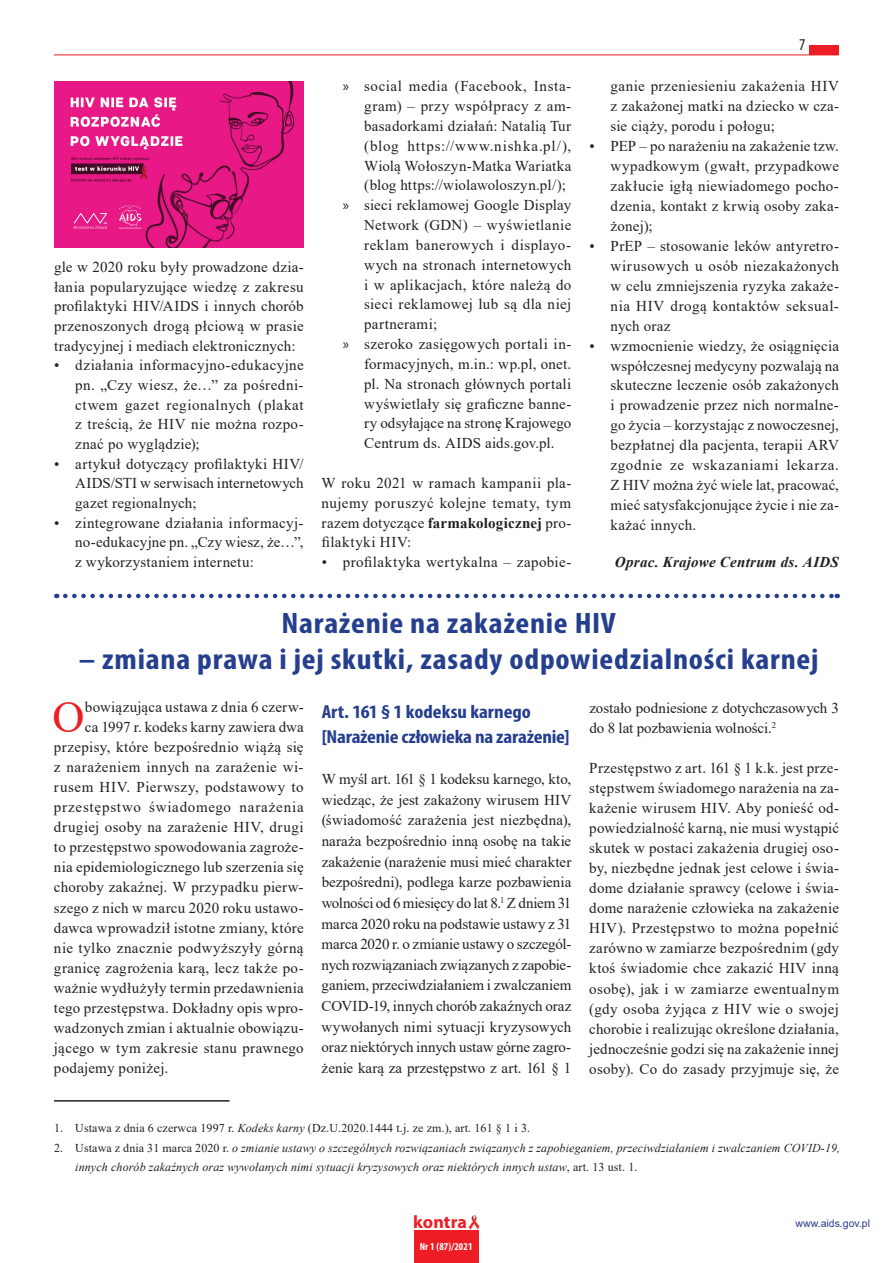
<style>
.page{position:relative;width:893px;height:1263px;background:#fff}
.page>*{position:absolute;margin:0;border:0;box-sizing:border-box;transform-origin:0 0}
.t1{font:44.4px "Times New Roman";color:#ee1d23}
.t2{font:700 condensed 29.7px "Myriad Pro";letter-spacing:.02em;color:#253f8e;scale:1.11 1}
.t3{font:700 condensed 18.9px/25px "Myriad Pro";letter-spacing:-.01em;color:#253f8e;scale:1.11 1}
.t4{font:700 18px "Myriad Pro";letter-spacing:.005em;color:#ee1d23}
.t5{font:condensed 16.5px "Myriad Pro";color:#231f20}
.t6{font:15px/20px "Times New Roman";letter-spacing:.02em;color:#231f20;text-align:justify}
.t7{font:15px/20.1px "Times New Roman";letter-spacing:-.01em;color:#231f20}
.t8{font:15px "Times New Roman";letter-spacing:.04em;color:#231f20}
.t9{font:15px "Times New Roman";color:#231f20}
.t10{font:15px "Times New Roman";letter-spacing:.05em;color:#231f20}
.t11{font:15px "Times New Roman";letter-spacing:.055em;color:#231f20}
.t12{font:italic 700 15px "Times New Roman";letter-spacing:.02em;color:#231f20}
.t13{font:italic 12px/19.5px "Times New Roman";letter-spacing:.01em;color:#231f20}
.t14{font:12px "Times New Roman";letter-spacing:.01em;color:#231f20}
.t15{font:10.5px "Arial";color:#253f8e}
.t16{font:700 condensed 10.5px "Myriad Pro";letter-spacing:.01em;color:#fff}
.s1{font-family:"Myriad Pro"}
.s2{font-weight:700}
.s3{font-style:italic}
.s4{font-style:normal}
</style>
<div class="page">
<div style="left:414px;top:1230px;width:65px;height:33px;background:#ee1d23"></div>
<img style="left:468px;top:1215px;width:11px;height:14px">
<hr style="left:54px;top:55px;width:785px;height:1px;background:#ee1d23">
<div style="left:809px;top:45px;width:30px;height:10px;background:#ee1d23"></div>
<hr style="left:54px;top:1100px;width:176px;height:1px;background:#231f20">
<svg style="left:65px;top:594px;width:773px;height:4px"></svg>
<img style="left:54px;top:81px;width:250px;height:166px">
<p class="t6" style="left:54px;top:257px;width:251px">gle w 2020 roku były prowadzone dzia&shy;łania popularyzujące wiedzę z zakresu profilaktyki HIV/AIDS i innych chorób przenoszonych drogą płciową w prasie tradycyjnej i mediach elektronicznych:</p>
<p class="t6" style="left:75px;top:355px;width:230px;text-indent:-21px">• działania informacyjno-edukacyjne pn. „Czy wiesz, że…” za pośredni&shy;ctwem gazet regionalnych (plakat z treścią, że HIV nie można rozpo&shy;znać po wyglądzie);</p>
<p class="t6" style="left:75px;top:453px;width:230px;text-indent:-21px">• artykuł dotyczący profilaktyki HIV/ AIDS/STI w serwisach internetowych gazet regionalnych;</p>
<p class="t6" style="left:75px;top:512px;width:230px;text-indent:-21px">• zintegrowane działania informacyj&shy;no-edukacyjne pn. „Czy wiesz, że…”, z wykorzystaniem internetu:</p>
<p class="t8" style="left:343px;top:76px;width:230px"><span class="s1">»</span> social media (Facebook, Insta-</p>
<p class="t8" style="left:364px;top:95px;width:209px">gram) – przy współpracy z am-</p>
<p class="t6" style="left:364px;top:115px;width:209px">basadorkami działań: Natalią Tur</p>
<p class="t11" style="left:364px;top:135px;width:209px">(blog https://www.nishka.pl/),</p>
<p class="t6" style="left:364px;top:155px;width:209px">Wiolą Wołoszyn-Matka Wariatka</p>
<p class="t9" style="left:364px;top:175px;width:203px">(blog https://wiolawoloszyn.pl/);</p>
<p class="t6" style="left:343px;top:195px;width:230px"><span class="s1">»</span> sieci reklamowej Google Display</p>
<p class="t6" style="left:364px;top:215px;width:209px">Network (GDN) – wyświetlanie</p>
<p class="t6" style="left:364px;top:234px;width:209px">reklam banerowych i displayo-</p>
<p class="t6" style="left:364px;top:254px;width:209px">wych na stronach internetowych</p>
<p class="t6" style="left:364px;top:274px;width:209px">i w aplikacjach, które należą do</p>
<p class="t6" style="left:364px;top:294px;width:209px">sieci reklamowej lub są dla niej</p>
<p class="t6" style="left:364px;top:314px;width:75px">partnerami;</p>
<p class="t6" style="left:343px;top:334px;width:230px"><span class="s1">»</span> szeroko zasięgowych portali in-</p>
<p class="t6" style="left:364px;top:353px;width:209px">formacyjnych, m.in.: wp.pl, onet.</p>
<p class="t6" style="left:364px;top:373px;width:209px">pl. Na stronach głównych portali</p>
<p class="t6" style="left:364px;top:393px;width:209px">wyświetlały się graficzne banne-</p>
<p class="t6" style="left:364px;top:413px;width:209px">ry odsyłające na stronę Krajowego</p>
<p class="t6" style="left:364px;top:433px;width:192px">Centrum ds. AIDS aids.gov.pl.</p>
<p class="t6" style="left:322px;top:472px;width:251px">W roku 2021 w ramach kampanii pla&shy;nujemy poruszyć kolejne tematy, tym razem dotyczące <span class="s2">farmakologicznej</span> pro&shy;filaktyki HIV:</p>
<p class="t6" style="left:322px;top:552px;width:251px">• profilaktyka wertykalna – zapobie-</p>
<p class="t5" style="left:799px;top:35px;width:8px">7</p>
<p class="t6" style="left:611px;top:76px;width:230px">ganie przeniesieniu zakażenia HIV z zakażonej matki na dziecko w cza&shy;sie ciąży, porodu i połogu;</p>
<p class="t6" style="left:611px;top:136px;width:230px;text-indent:-21px">• PEP – po narażeniu na zakażenie tzw. wypadkowym (gwałt, przypadkowe zakłucie igłą niewiadomego pocho&shy;dzenia, kontakt z krwią osoby zaka&shy;żonej);</p>
<p class="t6" style="left:611px;top:235px;width:230px;text-indent:-21px">• PrEP – stosowanie leków antyretro&shy;wirusowych u osób niezakażonych w celu zmniejszenia ryzyka zakaże&shy;nia HIV drogą kontaktów seksual&shy;nych oraz</p>
<p class="t6" style="left:611px;top:335px;width:230px;text-indent:-21px">• wzmocnienie wiedzy, że osiągnięcia współczesnej medycyny pozwalają na skuteczne leczenie osób zakażonych i prowadzenie przez nich normalne&shy;go życia – korzystając z nowoczesnej, bezpłatnej dla pacjenta, terapii ARV zgodnie ze wskazaniami lekarza.<br>Z HIV można żyć wiele lat, pracować, mieć satysfakcjonujące życie i nie za&shy;każać innych.</p>
<p class="t12" style="left:615px;top:551px;width:226px">Oprac. Krajowe Centrum ds. AIDS</p>
<h2 class="t2" style="left:282px;top:604px;width:303px">Narażenie na zakażenie HIV</h2>
<h2 class="t2" style="left:79px;top:640px;width:668px">– zmiana prawa i jej skutki, zasady odpowiedzialności karnej</h2>
<h1 class="t1" style="left:52px;top:686px;width:34px">O</h1>
<p class="t6" style="left:85px;top:697px;width:220px">bowiązująca ustawa z dnia 6 czerw-</p>
<p class="t6" style="left:85px;top:716px;width:220px">ca 1997 r. kodeks karny zawiera dwa</p>
<p class="t6" style="left:54px;top:736px;width:251px">przepisy, które bezpośrednio wiążą się</p>
<p class="t6" style="left:54px;top:757px;width:251px">z narażeniem innych na zarażenie wi-</p>
<p class="t6" style="left:54px;top:777px;width:251px">rusem HIV. Pierwszy, podstawowy to</p>
<p class="t10" style="left:54px;top:797px;width:251px">przestępstwo świadomego narażenia</p>
<p class="t6" style="left:54px;top:817px;width:251px">drugiej osoby na zarażenie HIV, drugi</p>
<p class="t6" style="left:54px;top:837px;width:251px">to przestępstwo spowodowania zagroże-</p>
<p class="t6" style="left:54px;top:857px;width:251px">nia epidemiologicznego lub szerzenia się</p>
<p class="t6" style="left:54px;top:877px;width:251px">choroby zakaźnej. W przypadku pierw-</p>
<p class="t6" style="left:54px;top:897px;width:251px">szego z nich w marcu 2020 roku ustawo-</p>
<p class="t6" style="left:54px;top:917px;width:251px">dawca wprowadził istotne zmiany, które</p>
<p class="t6" style="left:54px;top:937px;width:251px">nie tylko znacznie podwyższyły górną</p>
<p class="t6" style="left:54px;top:957px;width:251px">granicę zagrożenia karą, lecz także po-</p>
<p class="t6" style="left:54px;top:977px;width:251px">ważnie wydłużyły termin przedawnienia</p>
<p class="t6" style="left:54px;top:997px;width:251px">tego przestępstwa. Dokładny opis wpro-</p>
<p class="t6" style="left:54px;top:1017px;width:251px">wadzonych zmian i aktualnie obowiązu-</p>
<p class="t6" style="left:54px;top:1037px;width:251px">jącego w tym zakresie stanu prawnego</p>
<p class="t6" style="left:54px;top:1057px;width:116px">podajemy poniżej.</p>
<p class="t3" style="left:322px;top:699px;width:225px">Art. 161 § 1 kodeksu karnego [Narażenie człowieka na zarażenie]</p>
<p class="t6" style="left:322px;top:768px;width:251px;line-height:20.5px">W myśl art. 161 § 1 kodeksu karnego, kto, wiedząc, że jest zakażony wirusem HIV (świadomość zarażenia jest niezbędna), naraża bezpośrednio inną osobę na takie zakażenie (narażenie musi mieć charakter bezpośredni), podlega karze pozbawienia wolności od 6 miesięcy do lat 8.<sup>1</sup> Z dniem 31 marca 2020 roku na podstawie ustawy z 31 marca 2020 r. o zmianie ustawy o szczegól&shy;nych rozwiązaniach związanych z zapobie&shy;ganiem, przeciwdziałaniem i zwalczaniem COVID-19, innych chorób zakaźnych oraz wywołanych nimi sytuacji kryzysowych oraz niektórych innych ustaw górne zagro&shy;żenie karą za przestępstwo z art. 161 § 1</p>
<p class="t7" style="left:589px;top:697px;width:251px">zostało podniesione z dotychczasowych 3 do 8 lat pozbawienia wolności.<sup>2</sup></p>
<p class="t6" style="left:589px;top:757px;width:251px">Przestępstwo z art. 161 § 1 k.k. jest prze&shy;stępstwem świadomego narażenia na za&shy;każenie wirusem HIV. Aby ponieść od&shy;powiedzialność karną, nie musi wystąpić skutek w postaci zakażenia drugiej oso&shy;by, niezbędne jednak jest celowe i świa&shy;dome działanie sprawcy (celowe i świa&shy;dome narażenie człowieka na zakażenie HIV). Przestępstwo to można popełnić zarówno w zamiarze bezpośrednim (gdy ktoś świadomie chce zakazić HIV inną osobę), jak i w zamiarze ewentualnym (gdy osoba żyjąca z HIV wie o swojej chorobie i realizując określone działania, jednocześnie godzi się na zakażenie innej osoby). Co do zasady przyjmuje się, że</p>
<p class="t14" style="left:54px;top:1119px;width:478px">1. Ustawa z dnia 6 czerwca 1997 r. <span class="s3">Kodeks karny</span> (Dz.U.2020.1444 t.j. ze zm.), art. 161 § 1 i 3.</p>
<p class="t13" style="left:75px;top:1137px;width:766px;text-indent:-21px"><span class="s4">2. Ustawa z dnia 31 marca 2020 r.</span> o zmianie ustawy o szczególnych rozwiązaniach związanych z zapobieganiem, przeciwdziałaniem i zwalczaniem COVID-19, innych chorób zakaźnych oraz wywołanych nimi sytuacji kryzysowych oraz niektórych innych ustaw<span class="s4">, art. 13 ust. 1.</span></p>
<p class="t4" style="left:413px;top:1210px;width:55px">kontra</p>
<p class="t16" style="left:420px;top:1240px;width:54px">Nr 1 (87)/2021</p>
<p class="t15" style="left:796px;top:1215px;width:76px">www.aids.gov.pl</p>
</div>
